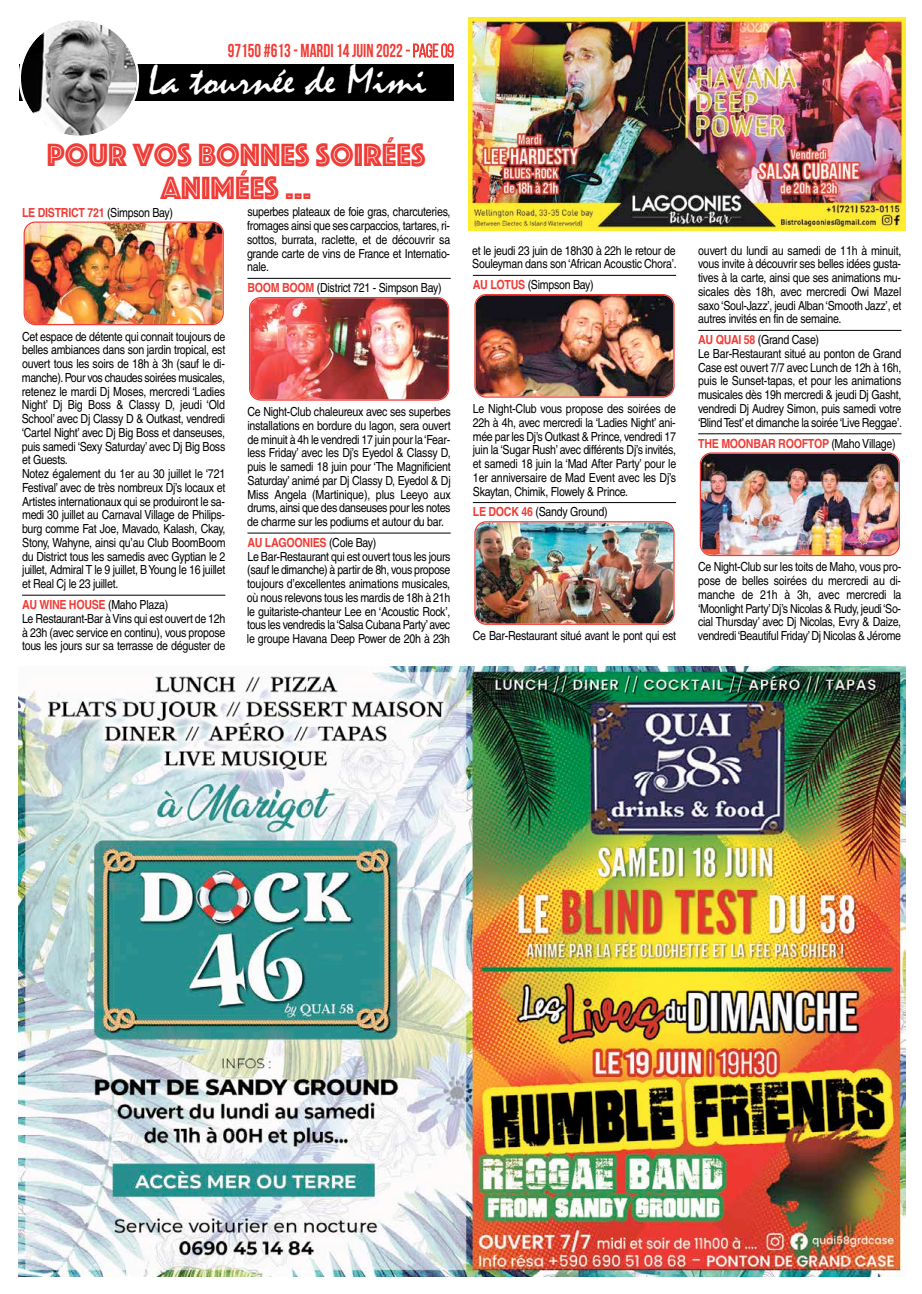
<style>
.page{position:relative;width:922px;height:1294px;background:#fff}
.page>*{position:absolute;margin:0;border:0;box-sizing:border-box;transform-origin:0 0}
.t1{font:42.25px "Mistral";color:#fff;scale:1.07 1}
.t2{font:33.38px/33.4px "Phosphate Inline";color:#f03c36;text-align:center;scale:.96 1}
.t3{font:700 18.75px "Bebas Neue";color:#f03c36;scale:.9 1}
.t4{font:12.5px/13.8px "Helvetica";letter-spacing:-.025em;color:#000;scale:.85 1}
.t5{font:700 12.5px "Helvetica";letter-spacing:-.025em;color:#f03c36;scale:.85 1}
.s1{font-weight:400}
.s2{font-weight:400;color:#000}
.s3{font-weight:700;color:#f03c36}
</style>
<div class="page">
<div style="left:19px;top:64px;width:434px;height:36px;background:#000"></div>
<svg style="left:19px;top:20px;width:120px;height:116px"></svg>
<svg style="left:406px;top:43px;width:47px;height:15px"></svg>
<img style="left:19px;top:666px;width:885px;height:610px">
<hr style="left:22px;top:595px;width:203px;height:1px;background:#000">
<hr style="left:247px;top:278px;width:203px;height:1px;background:#000">
<hr style="left:247px;top:532px;width:203px;height:1px;background:#000">
<hr style="left:472px;top:275px;width:204px;height:1px;background:#000">
<hr style="left:472px;top:502px;width:204px;height:1px;background:#000">
<hr style="left:698px;top:330px;width:203px;height:1px;background:#000">
<hr style="left:698px;top:433px;width:203px;height:1px;background:#000">
<img style="left:24px;top:221px;width:200px;height:104px">
<img style="left:249px;top:297px;width:200px;height:103px">
<img style="left:474px;top:294px;width:200px;height:103px">
<img style="left:474px;top:521px;width:200px;height:104px">
<img style="left:699px;top:452px;width:200px;height:104px">
<img style="left:469px;top:18px;width:435px;height:212px">
<h3 class="t3" style="left:228px;top:41px;width:252px">97150 #613- MARDI14 JUIN 2022 <span class="s1">- page09</span></h3>
<h1 class="t1" style="left:148px;top:57px;width:262px">La tournée de Mimi</h1>
<h2 class="t2" style="left:47px;top:136px;width:396px">POUR VOS BONNES SOIRÉES<br>ANIMÉES …</h2>
<p class="t5" style="left:22px;top:202px;width:179px">LE DISTRICT 721 <span class="s2">(Simpson Bay)</span></p>
<p class="t4" style="left:22px;top:329px;width:241px">Cet espace de détente qui connait toujours de belles ambiances dans son jardin tropical, est ouvert tous les soirs de 18h à 3h (sauf le di&shy;manche).Pour vos chaudes soirées musicales, retenez le mardi Dj Moses, mercredi ‘Ladies Night’ Dj Big Boss &amp; Classy D, jeudi ‘Old School’ avec Dj Classy D &amp; Outkast, vendredi ‘Cartel Night’ avec Dj Big Boss et danseuses, puis samedi ‘Sexy Saturday’ avec Dj Big Boss et Guests.<br>Notez également du 1er au 30 juillet le ‘721<br>Festival’ avec de très nombreux Dj’s locaux et Artistes internationaux qui se produiront le sa&shy;medi 30 juillet au Carnaval Village de Philips&shy;burg comme Fat Joe, Mavado, Kalash, Ckay, Stony, Wahyne, ainsi qu’au Club BoomBoom du District tous les samedis avec Gyptian le 2 juillet, Admiral T le 9 juillet, BYoung le 16 juillet et Real Cj le 23 juillet.</p>
<p class="t4" style="left:22px;top:597px;width:240px"><span class="s3">AU WINE HOUSE</span> (Maho Plaza)<br>Le Restaurant-Bar à Vins qui est ouvert de 12h à 23h (avec service en continu), vous propose tous les jours sur sa terrasse de déguster de</p>
<p class="t4" style="left:247px;top:205px;width:241px;text-align:justify">superbes plateaux de foie gras, charcuteries, fromages ainsi que ses carpaccios, tartares, ri&shy;sottos, burrata, raclette, et de découvrir sa grande carte de vins de France et Internatio&shy;nale.</p>
<p class="t4" style="left:247px;top:281px;width:230px"><span class="s3">BOOM BOOM</span> (District 721 - Simpson Bay)</p>
<p class="t4" style="left:247px;top:404px;width:241px;text-align:justify">Ce Night-Club chaleureux avec ses superbes installations en bordure du lagon, sera ouvert de minuit à 4h le vendredi 17 juin pour la‘Fear&shy;less Friday’ avec les Dj’s Eyedol &amp; Classy D, puis le samedi 18 juin pour ‘The Magnificient Saturday’ animé par Dj Classy D, Eyedol &amp; Dj Miss Angela (Martinique), plus Leeyo aux drums, ainsi que des danseuses pour les notes de charme sur les podiums et autour du bar.</p>
<p class="t4" style="left:247px;top:535px;width:241px"><span class="s3">AU LAGOONIES</span> (Cole Bay)<br>Le Bar-Restaurant qui est ouvert tous les jours (sauf le dimanche) à partir de 8h, vous propose toujours d’excellentes animations musicales, où nous relevons tous les mardis de 18h à 21h le guitariste-chanteur Lee en ‘Acoustic Rock’, tous les vendredis la‘Salsa Cubana Party’avec le groupe Havana Deep Power de 20h à 23h</p>
<p class="t4" style="left:472px;top:243px;width:242px">et le jeudi 23 juin de 18h30 à 22h le retour de<br>Souleyman dans son ‘African Acoustic Chora’.</p>
<p class="t4" style="left:472px;top:278px;width:144px"><span class="s3">AU LOTUS</span> (Simpson Bay)</p>
<p class="t4" style="left:472px;top:402px;width:241px;text-align:justify">Le Night-Club vous propose des soirées de 22h à 4h, avec mercredi la ‘Ladies Night’ ani&shy;mée par les Dj’s Outkast &amp; Prince, vendredi 17 juin la ‘Sugar Rush’ avec différents Dj’s invités, et samedi 18 juin la ‘Mad After Party’ pour le 1er anniversaire de Mad Event avec les Dj’s Skaytan, Chimik, Flowely &amp; Prince.</p>
<p class="t4" style="left:472px;top:505px;width:160px"><span class="s3">LE DOCK 46</span> (Sandy Ground)</p>
<p class="t4" style="left:472px;top:629px;width:240px">Ce Bar-Restaurant situé avant le pont qui est</p>
<p class="t4" style="left:698px;top:243px;width:241px;text-align:justify">ouvert du lundi au samedi de 11h à minuit, vous invite à découvrir ses belles idées gusta&shy;tives à la carte, ainsi que ses animations mu&shy;sicales dès 18h, avec mercredi Owi Mazel saxo ‘Soul-Jazz’, jeudi Alban ‘Smooth Jazz’, et autres invités en fin de semaine.</p>
<p class="t4" style="left:697px;top:333px;width:241px"><span class="s3">AU QUAI 58</span> (Grand Case)<br>Le Bar-Restaurant situé au ponton de Grand Case est ouvert 7/7 avec Lunch de 12h à 16h, puis le Sunset-tapas, et pour les animations musicales dès 19h mercredi &amp; jeudi Dj Gasht, vendredi Dj Audrey Simon, puis samedi votre ‘Blind Test’et dimanche la soirée‘Live Reggae’.</p>
<p class="t5" style="left:698px;top:433px;width:234px">THE MOONBAR ROOFTOP <span class="s2">(Maho Village)</span></p>
<p class="t4" style="left:697px;top:560px;width:241px;text-align:justify">Ce Night-Club sur les toits de Maho, vous pro&shy;pose de belles soirées du mercredi au di&shy;manche de 21h à 3h, avec mercredi la ‘Moonlight Party’Dj’s Nicolas &amp; Rudy, jeudi ‘So&shy;cial Thursday’ avec Dj Nicolas, Evry &amp; Daize, vendredi ‘Beautiful Friday’Dj Nicolas &amp; Jérome</p>
</div>
